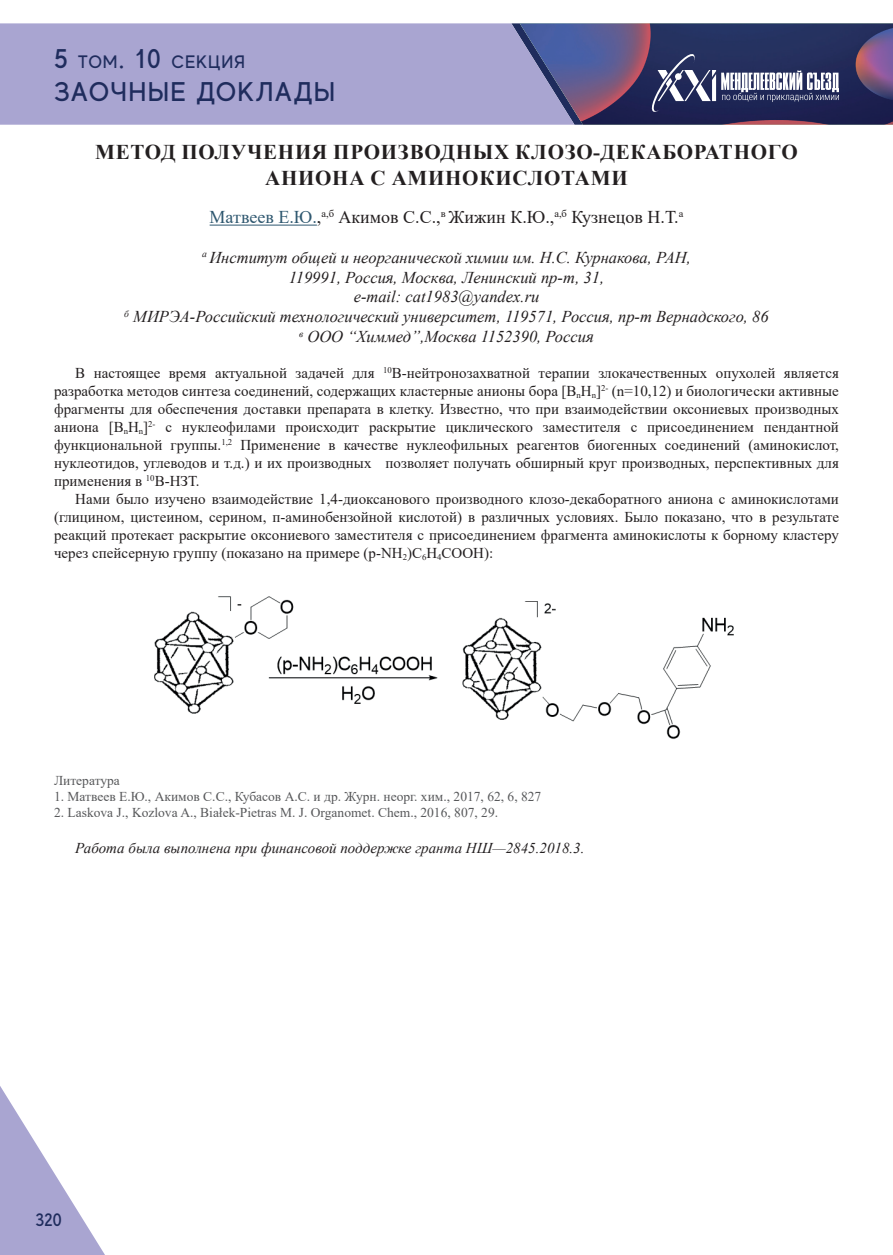
<style>
.page{position:relative;width:893px;height:1255px;background:#fff}
.page>*{position:absolute;margin:0;border:0;box-sizing:border-box;transform-origin:0 0}
.t1{font:500 27px "MADE Evolve Sans";letter-spacing:.05em;color:#1f2c5d}
.t2{font:700 21px/25.2px "Times New Roman";letter-spacing:.035em;color:#231f20;text-align:center}
.t3{font:18px "Times New Roman";color:#231f20}
.t4{font:500 18px "MADE Evolve Sans";letter-spacing:.05em;color:#1f2c5d}
.t5{font:italic 16.5px/19.8px "Times New Roman";color:#231f20;text-align:center}
.t6{font:15px/18px "Times New Roman";color:#231f20;text-align:justify}
.t7{font:italic 15px "Times New Roman";color:#231f20}
.t8{font:13.5px "Times New Roman";color:#57585a}
.s1{font-size:27px}
.s2{color:#2e576f}
</style>
<div class="page">
<div style="left:0;top:23px;width:511px;height:102px;background:#a9a5d1"></div>
<svg style="left:0;top:1086px;width:105px;height:168px"></svg>
<svg style="left:511px;top:23px;width:382px;height:102px;background:#51507b"></svg>
<hr style="left:210px;top:225px;width:107px;height:1px;background:#2e576f">
<img style="left:154px;top:596px;width:580px;height:143px">
<p class="t4" style="left:54px;top:51px;width:193px"><span class="s1">5</span> ТОМ<span class="s1">. 10</span> СЕКЦИЯ</p>
<h1 class="t1" style="left:54px;top:74px;width:283px">ЗАОЧНЫЕ ДОКЛАДЫ</h1>
<h2 class="t2" style="left:95px;top:139px;width:704px">МЕТОД ПОЛУЧЕНИЯ ПРОИЗВОДНЫХ КЛОЗО-ДЕКАБОРАТНОГО<br>АНИОНА С АМИНОКИСЛОТАМИ</h2>
<p class="t3" style="left:210px;top:204px;width:475px"><span class="s2">Матвеев Е.Ю.</span>,<sup>а,б</sup> Акимов С.С.,<sup>в</sup> Жижин К.Ю.,<sup>а,б</sup> Кузнецов Н.Т.<sup>а</sup></p>
<p class="t5" style="left:124px;top:247px;width:646px"><sup>а</sup> Институт общей и неорганической химии им. Н.С. Курнакова, РАН,<br>119991, Россия, Москва, Ленинский пр-т, 31,<br>e-mail: cat1983@yandex.ru<br><sup>б</sup> МИРЭА-Российский технологический университет, 119571, Россия, пр-т Вернадского, 86 <sup>в</sup> ООО “Химмед”,Москва 1152390, Россия</p>
<p class="t6" style="left:54px;top:363px;width:786px;text-indent:21px">В настоящее время актуальной задачей для <sup>10</sup>В-нейтронозахватной терапии злокачественных опухолей является разработка методов синтеза соединений, содержащих кластерные анионы бора [B<sub>n</sub>H<sub>n</sub>]<sup>2-</sup> (n=10,12) и биологически активные фрагменты для обеспечения доставки препарата в клетку. Известно, что при взаимодействии оксониевых производных аниона [B<sub>n</sub>H<sub>n</sub>]<sup>2-</sup> с нуклеофилами происходит раскрытие циклического заместителя с присоединением пендантной функциональной группы.<sup>1,2</sup> Применение в качестве нуклеофильных реагентов биогенных соединений (аминокислот, нуклеотидов, углеводов и т.д.) и их производных позволяет получать обширный круг производных, перспективных для применения в <sup>10</sup>В-НЗТ.</p>
<p class="t6" style="left:54px;top:489px;width:786px;text-indent:21px">Нами было изучено взаимодействие 1,4-диоксанового производного клозо-декаборатного аниона с аминокислотами (глицином, цистеином, серином, п-аминобензойной кислотой) в различных условиях. Было показано, что в результате реакций протекает раскрытие оксониевого заместителя с присоединением фрагмента аминокислоты к борному кластеру через спейсерную группу (показано на примере (p-NH<sub>2</sub>)C<sub>6</sub>H<sub>4</sub>COOH):</p>
<p class="t8" style="left:54px;top:771px;width:67px">Литература</p>
<p class="t8" style="left:54px;top:787px;width:489px">1. Матвеев Е.Ю., Акимов С.С., Кубасов А.С. и др. Журн. неорг. хим., 2017, 62, 6, 827</p>
<p class="t8" style="left:54px;top:803px;width:446px">2. Laskova J., Kozlova A., Białek-Pietras M. J. Organomet. Chem., 2016, 807, 29.</p>
<p class="t7" style="left:75px;top:838px;width:511px">Работа была выполнена при финансовой поддержке гранта НШ—2845.2018.3.</p>
<p class="t4" style="left:35px;top:1208px;width:28px">320</p>
</div>
